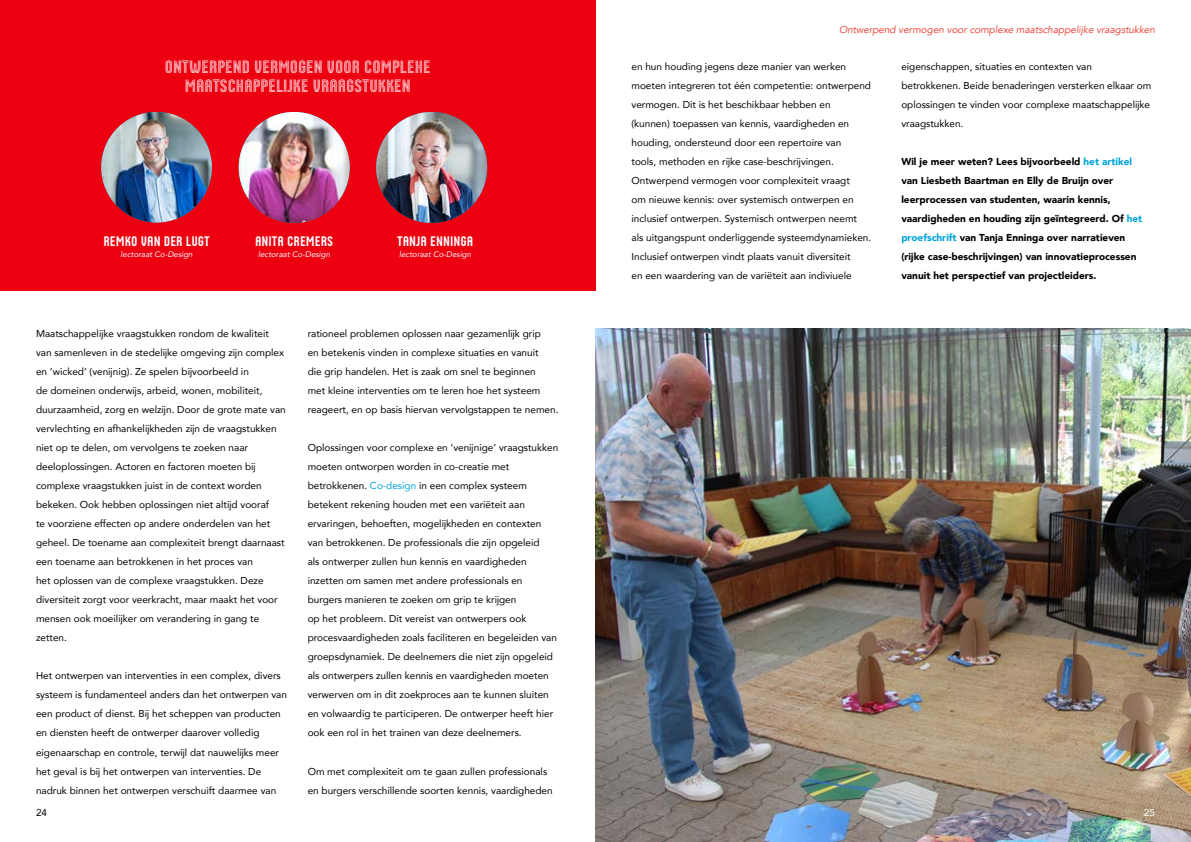
<style>
.page{position:relative;width:1191px;height:842px;background:#fff}
.page>*{position:absolute;margin:0;border:0;box-sizing:border-box;transform-origin:0 0}
.t1{font:18px/19px "Husans Inline";color:#fff;text-align:center}
.t2{font:14px "Husans";color:#fff}
.t3{font:10px/19px "Avenir";color:#000}
.t4{font:900 10px/19px "Avenir";color:#000}
.t5{font:italic 10px "Avenir";color:#ee3124}
.t6{font:10px "Avenir";color:#fff}
.t7{font:italic 8px "Avenir";color:#fff}
.s1{color:#00a5da}
</style>
<div class="page">
<img style="left:595px;top:329px;width:596px;height:513px">
<div style="left:0;top:0;width:595px;height:291px;background:#ed0010"></div>
<img style="left:376px;top:112px;width:111px;height:111px;border-radius:55px">
<img style="left:239px;top:112px;width:111px;height:111px;border-radius:55px">
<img style="left:101px;top:112px;width:111px;height:110px;border-radius:55px">
<h1 class="t1" style="left:165px;top:57px;width:267px">ONTWERPEND VERMOGEN VOOR COMPLEXE<br>MAATSCHAPPELIJKE VRAAGSTUKKEN</h1>
<h2 class="t2" style="left:103px;top:233px;width:108px">REMKO VAN DER LUGT</h2>
<p class="t7" style="left:121px;top:249px;width:74px">lectoraat Co-Design</p>
<h2 class="t2" style="left:255px;top:233px;width:80px">ANITA CREMERS</h2>
<p class="t7" style="left:258px;top:249px;width:74px">lectoraat Co-Design</p>
<h2 class="t2" style="left:397px;top:233px;width:78px">TANJA ENNINGA</h2>
<p class="t7" style="left:399px;top:249px;width:74px">lectoraat Co-Design</p>
<p class="t3" style="left:36px;top:324px;width:251px">Maatschappelijke vraagstukken rondom de kwaliteit van samenleven in de stedelijke omgeving zijn complex en ‘wicked’ (venijnig). Ze spelen bijvoorbeeld in<br>de domeinen onderwijs, arbeid, wonen, mobiliteit, duurzaamheid, zorg en welzijn. Door de grote mate van vervlechting en afhankelijkheden zijn de vraagstukken niet op te delen, om vervolgens te zoeken naar deeloplossingen. Actoren en factoren moeten bij complexe vraagstukken juist in de context worden bekeken. Ook hebben oplossingen niet altijd vooraf<br>te voorziene effecten op andere onderdelen van het geheel. De toename aan complexiteit brengt daarnaast een toename aan betrokkenen in het proces van<br>het oplossen van de complexe vraagstukken. Deze diversiteit zorgt voor veerkracht, maar maakt het voor mensen ook moeilijker om verandering in gang te zetten.</p>
<p class="t3" style="left:36px;top:666px;width:252px">Het ontwerpen van interventies in een complex, divers systeem is fundamenteel anders dan het ontwerpen van een product of dienst. Bij het scheppen van producten en diensten heeft de ontwerper daarover volledig eigenaarschap en controle, terwijl dat nauwelijks meer het geval is bij het ontwerpen van interventies. De nadruk binnen het ontwerpen verschuift daarmee van</p>
<p class="t3" style="left:308px;top:324px;width:252px">rationeel problemen oplossen naar gezamenlijk grip<br>en betekenis vinden in complexe situaties en vanuit<br>die grip handelen. Het is zaak om snel te beginnen<br>met kleine interventies om te leren hoe het systeem reageert, en op basis hiervan vervolgstappen te nemen.</p>
<p class="t3" style="left:308px;top:438px;width:252px">Oplossingen voor complexe en ‘venijnige’ vraagstukken moeten ontworpen worden in co-creatie met betrokkenen. <span class="s1">Co-design</span> in een complex systeem betekent rekening houden met een variëteit aan ervaringen, behoeften, mogelijkheden en contexten van betrokkenen. De professionals die zijn opgeleid<br>als ontwerper zullen hun kennis en vaardigheden inzetten om samen met andere professionals en burgers manieren te zoeken om grip te krijgen<br>op het probleem. Dit vereist van ontwerpers ook procesvaardigheden zoals faciliteren en begeleiden van groepsdynamiek. De deelnemers die niet zijn opgeleid als ontwerpers zullen kennis en vaardigheden moeten verwerven om in dit zoekproces aan te kunnen sluiten en volwaardig te participeren. De ontwerper heeft hier ook een rol in het trainen van deze deelnemers.</p>
<p class="t3" style="left:308px;top:761px;width:246px">Om met complexiteit om te gaan zullen professionals en burgers verschillende soorten kennis, vaardigheden</p>
<p class="t5" style="left:839px;top:24px;width:317px">Ontwerpend vermogen voor complexe maatschappelijke vraagstukken</p>
<p class="t3" style="left:631px;top:57px;width:241px">en hun houding jegens deze manier van werken moeten integreren tot één competentie: ontwerpend vermogen. Dit is het beschikbaar hebben en (kunnen) toepassen van kennis, vaardigheden en houding, ondersteund door een repertoire van<br>tools, methoden en rijke case-beschrijvingen.<br>Ontwerpend vermogen voor complexiteit vraagt<br>om nieuwe kennis: over systemisch ontwerpen en inclusief ontwerpen. Systemisch ontwerpen neemt als uitgangspunt onderliggende systeemdynamieken.<br>Inclusief ontwerpen vindt plaats vanuit diversiteit<br>en een waardering van de variëteit aan indiviuele</p>
<p class="t3" style="left:901px;top:57px;width:251px">eigenschappen, situaties en contexten van betrokkenen. Beide benaderingen versterken elkaar om oplossingen te vinden voor complexe maatschappelijke vraagstukken.</p>
<p class="t4" style="left:901px;top:152px;width:242px">Wil je meer weten? Lees bijvoorbeeld <span class="s1">het artikel </span>van Liesbeth Baartman en Elly de Bruijn over leerprocessen van studenten, waarin kennis, vaardigheden en houding zijn geïntegreerd. Of <span class="s1">het proefschrift</span> van Tanja Enninga over narratieven (rijke case-beschrijvingen) van innovatieprocessen vanuit het perspectief van projectleiders.</p>
<p class="t3" style="left:36px;top:803px;width:13px">24</p>
<p class="t6" style="left:1143px;top:804px;width:13px">25</p>
</div>
